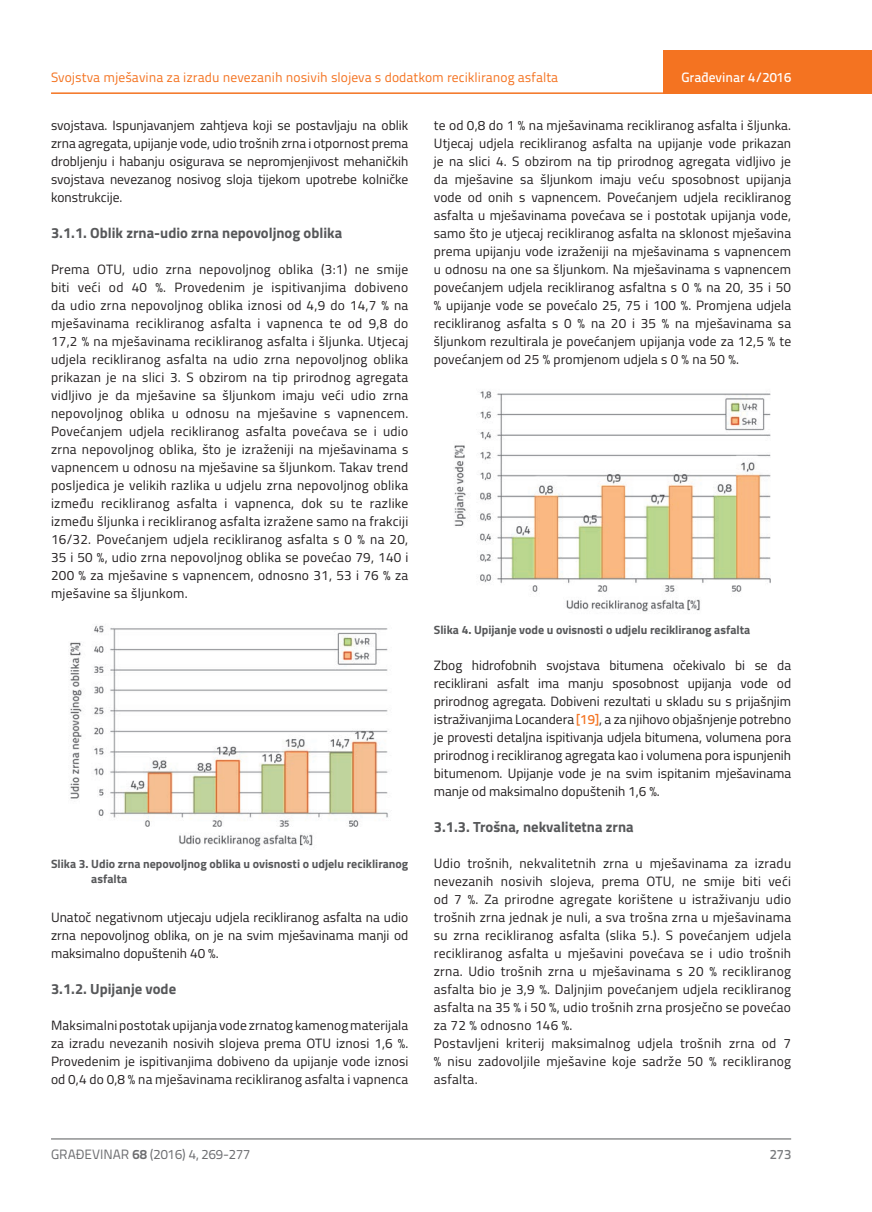
<style>
.page{position:relative;width:872px;height:1212px;background:#fff}
.page>*{position:absolute;margin:0;border:0;box-sizing:border-box;transform-origin:0 0}
.t1{font:700 14.7px "Titillium";color:#57585a}
.t2{font:13.5px/18px "Titillium";letter-spacing:.02em;color:#231f20;text-align:justify}
.t3{font:13.5px "Titillium Text 22 L";color:#f47321}
.t4{font:13.5px "Titillium Text 22 L";color:#6c6d70}
.t5{font:500 13.5px "Titillium Text 22 L";color:#fff}
.t6{font:500 13.5px "Titillium Text 22 L";color:#787a7d}
.t7{font:700 12px/15px "Titillium";color:#57585a}
.s1{font-family:"Titillium Text 22 L";font-weight:500;color:#f47321}
.s2{font-weight:700}
</style>
<div class="page">
<hr style="left:51px;top:92px;width:821px;height:2px;background:#f47321">
<div style="left:663px;top:50px;width:209px;height:44px;background:#f47321"></div>
<hr style="left:51px;top:1139px;width:740px;height:1px;background:#57585a">
<img style="left:69px;top:625px;width:319px;height:222px">
<img style="left:454px;top:391px;width:317px;height:221px">
<p class="t3" style="left:51px;top:68px;width:509px">Svojstva mješavina za izradu nevezanih nosivih slojeva s dodatkom recikliranog asfalta</p>
<p class="t2" style="left:51px;top:115px;width:359px">svojstava. Ispunjavanjem zahtjeva koji se postavljaju na oblik zrna agregata, upijanje vode, udio trošnih zrna i otpornost prema drobljenju i habanju osigurava se nepromjenjivost mehaničkih svojstava nevezanog nosivog sloja tijekom upotrebe kolničke konstrukcije.</p>
<p class="t1" style="left:51px;top:221px;width:293px">3.1.1. Oblik zrna-udio zrna nepovoljnog oblika</p>
<p class="t2" style="left:51px;top:259px;width:359px">Prema OTU, udio zrna nepovoljnog oblika (3:1) ne smije biti veći od 40 %. Provedenim je ispitivanjima dobiveno da udio zrna nepovoljnog oblika iznosi od 4,9 do 14,7 % na mješavinama recikliranog asfalta i vapnenca te od 9,8 do 17,2 % na mješavinama recikliranog asfalta i šljunka. Utjecaj udjela recikliranog asfalta na udio zrna nepovoljnog oblika prikazan je na slici 3. S obzirom na tip prirodnog agregata vidljivo je da mješavine sa šljunkom imaju veći udio zrna nepovoljnog oblika u odnosu na mješavine s vapnencem.<br>Povećanjem udjela recikliranog asfalta povećava se i udio zrna nepovoljnog oblika, što je izraženiji na mješavinama s vapnencem u odnosu na mješavine sa šljunkom. Takav trend posljedica je velikih razlika u udjelu zrna nepovoljnog oblika između recikliranog asfalta i vapnenca, dok su te razlike između šljunka i recikliranog asfalta izražene samo na frakciji 16/32. Povećanjem udjela recikliranog asfalta s 0 % na 20, 35 i 50 %, udio zrna nepovoljnog oblika se povećao 79, 140 i 200 % za mješavine s vapnencem, odnosno 31, 53 i 76 % za mješavine sa šljunkom.</p>
<p class="t5" style="left:681px;top:67px;width:111px">Građevinar 4/2016</p>
<p class="t2" style="left:434px;top:115px;width:359px">te od 0,8 do 1 % na mješavinama recikliranog asfalta i šljunka.<br>Utjecaj udjela recikliranog asfalta na upijanje vode prikazan je na slici 4. S obzirom na tip prirodnog agregata vidljivo je da mješavine sa šljunkom imaju veću sposobnost upijanja vode od onih s vapnencem. Povećanjem udjela recikliranog asfalta u mješavinama povećava se i postotak upijanja vode, samo što je utjecaj recikliranog asfalta na sklonost mješavina prema upijanju vode izraženiji na mješavinama s vapnencem u odnosu na one sa šljunkom. Na mješavinama s vapnencem povećanjem udjela recikliranog asfaltna s 0 % na 20, 35 i 50 % upijanje vode se povećalo 25, 75 i 100 %. Promjena udjela recikliranog asfalta s 0 % na 20 i 35 % na mješavinama sa šljunkom rezultirala je povećanjem upijanja vode za 12,5 % te povećanjem od 25 % promjenom udjela s 0 % na 50 %.</p>
<p class="t7" style="left:91px;top:856px;width:318px;text-indent:-40px">Slika 3. Udio zrna nepovoljnog oblika u ovisnosti o udjelu recikliranog asfalta</p>
<p class="t2" style="left:51px;top:908px;width:359px">Unatoč negativnom utjecaju udjela recikliranog asfalta na udio zrna nepovoljnog oblika, on je na svim mješavinama manji od maksimalno dopuštenih 40 %.</p>
<p class="t1" style="left:51px;top:978px;width:127px">3.1.2. Upijanje vode</p>
<p class="t2" style="left:51px;top:1016px;width:359px">Maksimalni postotak upijanja vode zrnatog kamenog materijala za izradu nevezanih nosivih slojeva prema OTU iznosi 1,6 %.<br>Provedenim je ispitivanjima dobiveno da upijanje vode iznosi od 0,4 do 0,8 % na mješavinama recikliranog asfalta i vapnenca</p>
<p class="t7" style="left:434px;top:622px;width:318px">Slika 4. Upijanje vode u ovisnosti o udjelu recikliranog asfalta</p>
<p class="t2" style="left:434px;top:656px;width:359px">Zbog hidrofobnih svojstava bitumena očekivalo bi se da reciklirani asfalt ima manju sposobnost upijanja vode od prirodnog agregata. Dobiveni rezultati u skladu su s prijašnjim istraživanjima Locandera <span class="s1">[19]</span>, a za njihovo objašnjenje potrebno je provesti detaljna ispitivanja udjela bitumena, volumena pora prirodnog i recikliranog agregata kao i volumena pora ispunjenih bitumenom. Upijanje vode je na svim ispitanim mješavinama manje od maksimalno dopuštenih 1,6 %.</p>
<p class="t1" style="left:434px;top:816px;width:201px">3.1.3. Trošna, nekvalitetna zrna</p>
<p class="t2" style="left:434px;top:854px;width:359px;text-align:left">Udio trošnih, nekvalitetnih zrna u mješavinama za izradu nevezanih nosivih slojeva, prema OTU, ne smije biti veći od 7 %. Za prirodne agregate korištene u istraživanju udio trošnih zrna jednak je nuli, a sva trošna zrna u mješavinama su zrna recikliranog asfalta (slika 5.). S povećanjem udjela recikliranog asfalta u mješavini povećava se i udio trošnih zrna. Udio trošnih zrna u mješavinama s 20 % recikliranog asfalta bio je 3,9 %. Daljnjim povećanjem udjela recikliranog asfalta na 35 % i 50 %, udio trošnih zrna prosječno se povećao za 72 % odnosno 146 %.<br>Postavljeni kriterij maksimalnog udjela trošnih zrna od 7 % nisu zadovoljile mješavine koje sadrže 50 % recikliranog asfalta.</p>
<p class="t4" style="left:51px;top:1144px;width:201px">GRAĐEVINAR <span class="s2">68</span> (2016) 4, 269-277</p>
<p class="t6" style="left:769px;top:1144px;width:23px">273</p>
</div>
